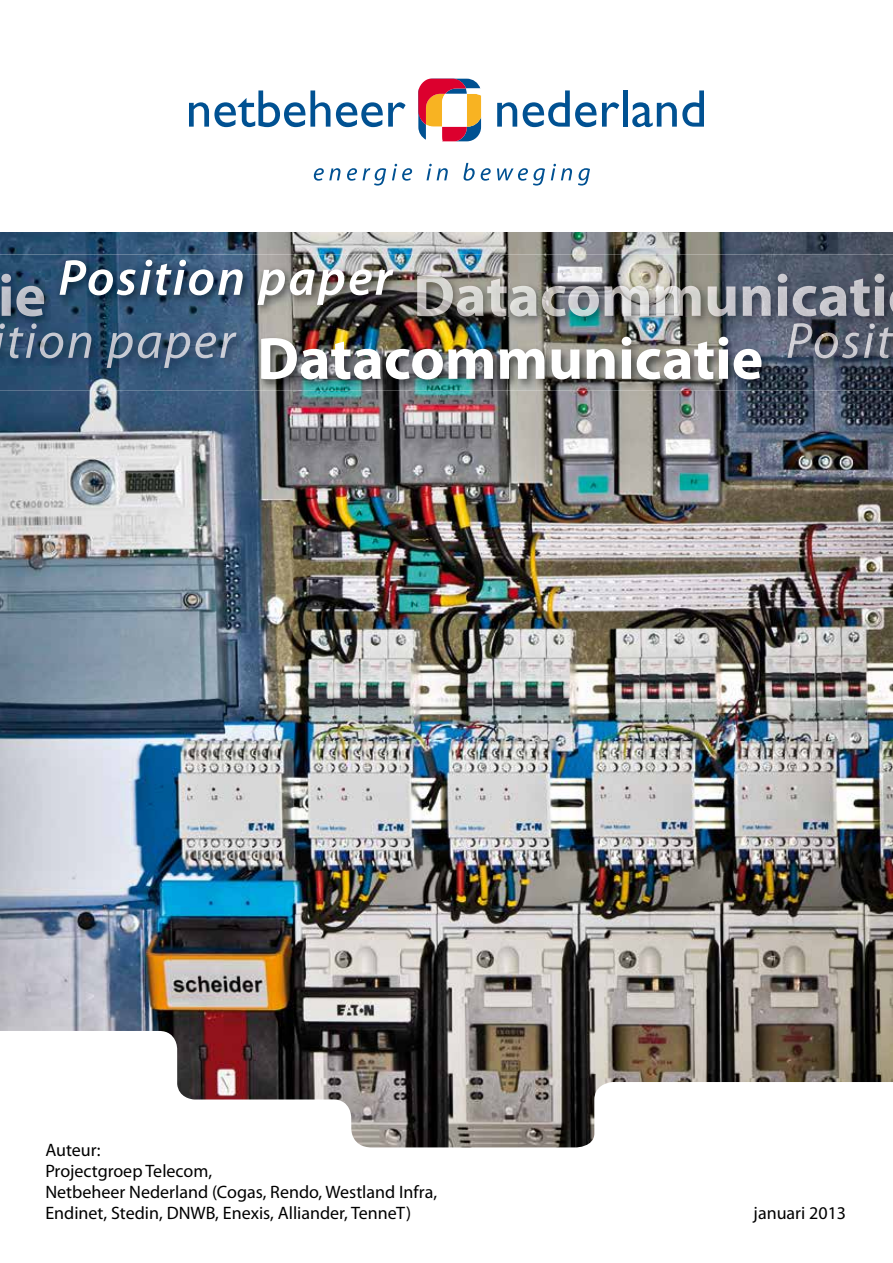
<style>
.page{position:relative;width:893px;height:1263px;background:#fff}
.page>*{position:absolute;margin:0;border:0;box-sizing:border-box;transform-origin:0 0}
.t1{font:700 60px "Myriad Pro";color:#fff}
.t2{font:italic 600 51px "Myriad Pro";letter-spacing:.04em;color:#fff}
.t3{font:18px/21px "Myriad Pro";color:#000}
</style>
<div class="page">
<img style="left:0;top:232px;width:893px;height:799px">
<svg style="left:161px;top:1031px;width:732px;height:117px"></svg>
<img style="left:0;top:255px;width:893px;height:136px">
<img style="left:0;top:323px;width:236px;height:45px">
<img style="left:787px;top:323px;width:106px;height:45px">
<img style="left:417px;top:274px;width:476px;height:42px">
<img style="left:0;top:274px;width:44px;height:42px">
<svg style="left:418px;top:79px;width:63px;height:62px"></svg>
<svg style="left:189px;top:90px;width:141px;height:37px"></svg>
<svg style="left:336px;top:102px;width:70px;height:25px"></svg>
<svg style="left:497px;top:102px;width:20px;height:25px"></svg>
<svg style="left:523px;top:90px;width:96px;height:37px"></svg>
<hr style="left:623px;top:90px;width:4px;height:37px;background:#005192">
<svg style="left:632px;top:90px;width:72px;height:37px"></svg>
<svg style="left:314px;top:168px;width:26px;height:13px"></svg>
<svg style="left:347px;top:168px;width:39px;height:18px"></svg>
<svg style="left:392px;top:164px;width:20px;height:17px"></svg>
<svg style="left:426px;top:164px;width:22px;height:16px"></svg>
<svg style="left:464px;top:163px;width:11px;height:18px"></svg>
<svg style="left:481px;top:168px;width:10px;height:13px"></svg>
<svg style="left:497px;top:168px;width:48px;height:18px"></svg>
<svg style="left:551px;top:164px;width:21px;height:16px"></svg>
<svg style="left:578px;top:168px;width:12px;height:18px"></svg>
<h2 class="t2" style="left:58px;top:250px;width:335px">Position paper</h2>
<h1 class="t1" style="left:257px;top:325px;width:508px">Datacommunicatie</h1>
<p class="t3" style="left:45px;top:1140px;width:393px">Auteur:<br>Projectgroep Telecom,<br>Netbeheer Nederland (Cogas, Rendo, Westland Infra, Endinet, Stedin, DNWB, Enexis, Alliander, TenneT)</p>
<p class="t3" style="left:754px;top:1203px;width:94px">januari 2013</p>
</div>
